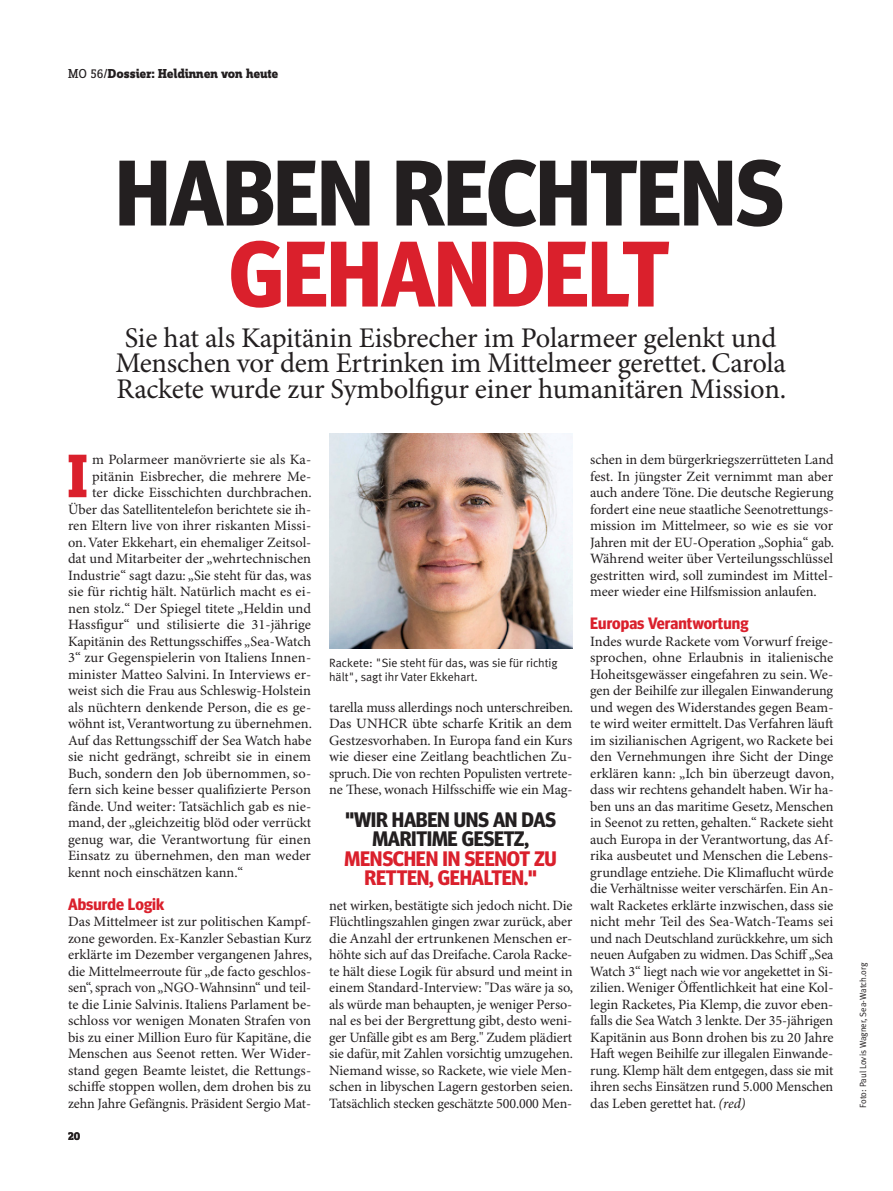
<style>
.page{position:relative;width:893px;height:1191px;background:#fff}
.page>*{position:absolute;margin:0;border:0;box-sizing:border-box;transform-origin:0 0}
.t1{font:700 93px "Meta Headline";letter-spacing:-.01em;color:#231f20}
.t2{font:700 93px "Meta Headline";letter-spacing:-.01em;color:#da202c}
.t3{font:800 63.75px "Zine Slab Dis";color:#da202c}
.t4{font:28.5px/25.5px "Minion Pro";letter-spacing:-.01em;color:#231f20;text-align:center}
.t5{font:700 21px/19.5px "Meta Headline";letter-spacing:-.015em;color:#da202c;text-align:center}
.t6{font:700 21px/19.5px "Meta Headline";letter-spacing:-.015em;color:#231f20;text-align:center}
.t7{font:700 16.5px "Meta Headline";letter-spacing:.005em;color:#da202c}
.t8{font:14.25px/16.5px "Minion Pro";color:#231f20;text-align:justify}
.t9{font:800 13.5px "Zine Slab Dis";color:#231f20}
.t10{font:12px/13.5px "Meta Plus Normal";color:#231f20}
.t11{font:700 12px "Zine Slab Dis";color:#231f20}
.t12{font:9px "Meta Plus Normal";color:#231f20}
.s1{font-weight:400}
.s2{font-style:italic}
</style>
<div class="page">
<img style="left:329px;top:434px;width:243px;height:215px">
<p class="t9" style="left:68px;top:69px;width:212px"><span class="s1">MO 56/</span>Dossier: Heldinnen von heute</p>
<h1 class="t1" style="left:115px;top:159px;width:669px">HABEN RECHTENS</h1>
<h1 class="t2" style="left:229px;top:240px;width:441px">GEHANDELT</h1>
<h3 class="t4" style="left:115px;top:327px;width:672px">Sie hat als Kapitänin Eisbrecher im Polarmeer gelenkt und<br>Menschen vor dem Ertrinken im Mittelmeer gerettet. Carola<br>Rackete wurde zur Symbolfigur einer humanitären Mission.</h3>
<h2 class="t3" style="left:68px;top:453px;width:21px">I</h2>
<p class="t8" style="left:92px;top:452px;width:221px">m Polarmeer manövrierte sie als Ka-</p>
<p class="t8" style="left:92px;top:469px;width:221px">pitänin Eisbrecher, die mehrere Me-</p>
<p class="t8" style="left:92px;top:485px;width:221px">ter dicke Eisschichten durchbrachen.</p>
<p class="t8" style="left:68px;top:502px;width:245px">Über das Satellitentelefon berichtete sie ih-</p>
<p class="t8" style="left:68px;top:518px;width:245px">ren Eltern live von ihrer riskanten Missi-</p>
<p class="t8" style="left:68px;top:535px;width:245px">on. Vater Ekkehart, ein ehemaliger Zeitsol-</p>
<p class="t8" style="left:68px;top:551px;width:245px">dat und Mitarbeiter der „wehrtechnischen</p>
<p class="t8" style="left:68px;top:568px;width:245px">Industrie“ sagt dazu: „Sie steht für das, was</p>
<p class="t8" style="left:68px;top:584px;width:245px">sie für richtig hält. Natürlich macht es ei-</p>
<p class="t8" style="left:68px;top:601px;width:245px">nen stolz.“ Der Spiegel titete „Heldin und</p>
<p class="t8" style="left:68px;top:617px;width:245px">Hassfigur“ und stilisierte die 31-jährige</p>
<p class="t8" style="left:68px;top:634px;width:245px">Kapitänin des Rettungsschiffes „Sea-Watch</p>
<p class="t8" style="left:68px;top:650px;width:245px">3“ zur Gegenspielerin von Italiens Innen-</p>
<p class="t8" style="left:68px;top:667px;width:245px">minister Matteo Salvini. In Interviews er-</p>
<p class="t8" style="left:68px;top:683px;width:244px">weist sich die Frau aus Schleswig-Holstein</p>
<p class="t8" style="left:68px;top:700px;width:245px">als nüchtern denkende Person, die es ge-</p>
<p class="t8" style="left:68px;top:716px;width:245px">wöhnt ist, Verantwortung zu übernehmen.</p>
<p class="t8" style="left:68px;top:733px;width:245px">Auf das Rettungsschiff der Sea Watch habe</p>
<p class="t8" style="left:68px;top:749px;width:244px">sie nicht gedrängt, schreibt sie in einem</p>
<p class="t8" style="left:68px;top:766px;width:245px">Buch, sondern den Job übernommen, so-</p>
<p class="t8" style="left:68px;top:782px;width:244px">fern sich keine besser qualifizierte Person</p>
<p class="t8" style="left:68px;top:799px;width:245px">fände. Und weiter: Tatsächlich gab es nie-</p>
<p class="t8" style="left:68px;top:815px;width:245px">mand, der „gleichzeitig blöd oder verrückt</p>
<p class="t8" style="left:68px;top:832px;width:245px">genug war, die Verantwortung für einen</p>
<p class="t8" style="left:68px;top:848px;width:244px">Einsatz zu übernehmen, den man weder</p>
<p class="t8" style="left:68px;top:865px;width:177px">kennt noch einschätzen kann.“</p>
<p class="t7" style="left:68px;top:898px;width:98px">Absurde Logik</p>
<p class="t8" style="left:68px;top:914px;width:246px">Das Mittelmeer ist zur politischen Kampf&shy;zone geworden. Ex-Kanzler Sebastian Kurz erklärte im Dezember vergangenen Jahres, die Mittelmeerroute für „de facto geschlos&shy;sen“, sprach von „NGO-Wahnsinn“ und teil&shy;te die Linie Salvinis. Italiens Parlament be&shy;schloss vor wenigen Monaten Strafen von bis zu einer Million Euro für Kapitäne, die Menschen aus Seenot retten. Wer Wider&shy;stand gegen Beamte leistet, die Rettungs&shy;schiffe stoppen wollen, dem drohen bis zu zehn Jahre Gefängnis. Präsident Sergio Mat-</p>
<p class="t11" style="left:68px;top:1128px;width:14px">20</p>
<p class="t10" style="left:329px;top:657px;width:230px">Rackete: "Sie steht für das, was sie für richtig hält", sagt ihr Vater Ekkehart.</p>
<p class="t8" style="left:329px;top:700px;width:246px">tarella muss allerdings noch unterschreiben.<br>Das UNHCR übte scharfe Kritik an dem Gestzesvorhaben. In Europa fand ein Kurs wie dieser eine Zeitlang beachtlichen Zu&shy;spruch. Die von rechten Populisten vertrete&shy;ne These, wonach Hilfsschiffe wie ein Mag-</p>
<h3 class="t6" style="left:346px;top:811px;width:212px">"WIR HABEN UNS AN DAS<br>MARITIME GESETZ,</h3>
<h3 class="t5" style="left:345px;top:850px;width:214px">MENSCHEN IN SEENOT ZU<br>RETTEN, GEHALTEN."</h3>
<p class="t8" style="left:329px;top:898px;width:246px">net wirken, bestätigte sich jedoch nicht. Die Flüchtlingszahlen gingen zwar zurück, aber die Anzahl der ertrunkenen Menschen er&shy;höhte sich auf das Dreifache. Carola Racke&shy;te hält diese Logik für absurd und meint in einem Standard-Interview: "Das wäre ja so, als würde man behaupten, je weniger Perso&shy;nal es bei der Bergrettung gibt, desto weni&shy;ger Unfälle gibt es am Berg." Zudem plädiert sie dafür, mit Zahlen vorsichtig umzugehen.<br>Niemand wisse, so Rackete, wie viele Men&shy;schen in libyschen Lagern gestorben seien.<br>Tatsächlich stecken geschätzte 500.000 Men-</p>
<p class="t8" style="left:590px;top:452px;width:245px">schen in dem bürgerkriegszerrütteten Land fest. In jüngster Zeit vernimmt man aber auch andere Töne. Die deutsche Regierung fordert eine neue staatliche Seenotrettungs&shy;mission im Mittelmeer, so wie es sie vor Jahren mit der EU-Operation „Sophia“ gab.<br>Während weiter über Verteilungsschlüssel gestritten wird, soll zumindest im Mittel&shy;meer wieder eine Hilfsmission anlaufen.</p>
<p class="t7" style="left:590px;top:617px;width:160px">Europas Verantwortung</p>
<p class="t8" style="left:590px;top:634px;width:245px">Indes wurde Rackete vom Vorwurf freige&shy;sprochen, ohne Erlaubnis in italienische Hoheitsgewässer eingefahren zu sein. We&shy;gen der Beihilfe zur illegalen Einwanderung und wegen des Widerstandes gegen Beam&shy;te wird weiter ermittelt. Das Verfahren läuft im sizilianischen Agrigent, wo Rackete bei den Vernehmungen ihre Sicht der Dinge erklären kann: „Ich bin überzeugt davon, dass wir rechtens gehandelt haben. Wir ha&shy;ben uns an das maritime Gesetz, Menschen in Seenot zu retten, gehalten.“ Rackete sieht auch Europa in der Verantwortung, das Af&shy;rika ausbeutet und Menschen die Lebens&shy;grundlage entziehe. Die Klimaflucht würde die Verhältnisse weiter verschärfen. Ein An&shy;walt Racketes erklärte inzwischen, dass sie nicht mehr Teil des Sea-Watch-Teams sei und nach Deutschland zurückkehre, um sich neuen Aufgaben zu widmen. Das Schiff „Sea Watch 3“ liegt nach wie vor angekettet in Si&shy;zilien. Weniger Öffentlichkeit hat eine Kol&shy;legin Racketes, Pia Klemp, die zuvor eben&shy;falls die Sea Watch 3 lenkte. Der 35-jährigen Kapitänin aus Bonn drohen bis zu 20 Jahre Haft wegen Beihilfe zur illegalen Einwande&shy;rung. Klemp hält dem entgegen, dass sie mit ihren sechs Einsätzen rund 5.000 Menschen das Leben gerettet hat. <span class="s2">(red)</span></p>
<p class="t12" style="left:860px;top:1108px;width:147px;rotate:-90deg">Foto: Paul Lovis Wagner, Sea-Watch.org</p>
</div>
